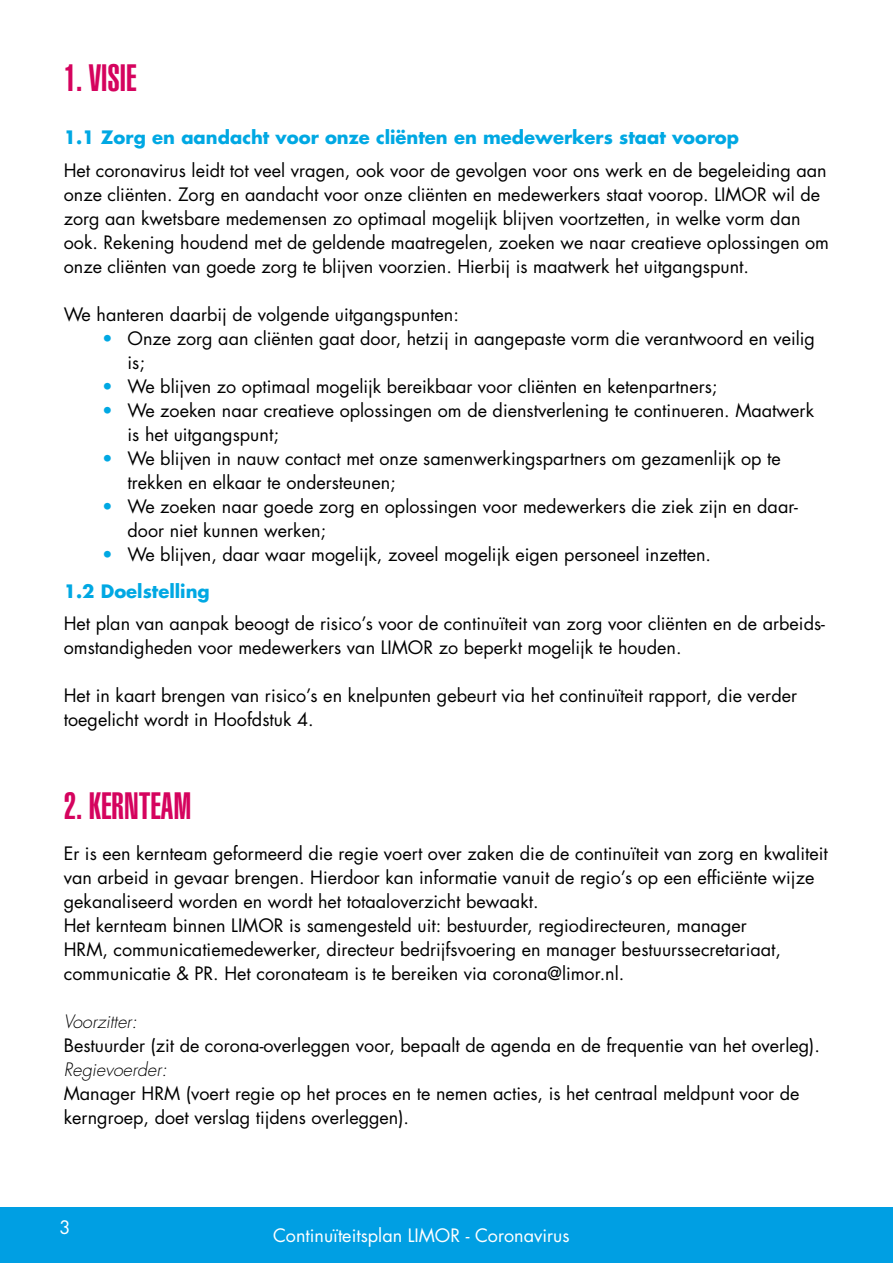
<style>
.page{position:relative;width:893px;height:1263px;background:#fff}
.page>*{position:absolute;margin:0;border:0;box-sizing:border-box;transform-origin:0 0}
.t1{font:37.5px "Helvetica LT Std Ultra Comp";color:#d5035e}
.t2{font:18px/24px "Futura Std";color:#000}
.t3{font:700 18px "Futura Std";color:#00a8e3}
.t4{font:18px "Futura Std";color:#fff}
.t5{font:italic 300 18px "Futura Std";color:#000}
.s1{color:#00a8e3}
.s2{font-weight:700;color:#00a8e3}
</style>
<div class="page">
<div style="left:0;top:1208px;width:893px;height:55px;background:#009fe3"></div>
<h1 class="t1" style="left:64px;top:56px;width:74px">1. VISIE</h1>
<p class="t3" style="left:64px;top:126px;width:677px">1.1 Zorg en aandacht voor onze cliënten en medewerkers staat voorop</p>
<p class="t2" style="left:64px;top:159px;width:767px">Het coronavirus leidt tot veel vragen, ook voor de gevolgen voor ons werk en de begeleiding aan onze cliënten. Zorg en aandacht voor onze cliënten en medewerkers staat voorop. LIMOR wil de zorg aan kwetsbare medemensen zo optimaal mogelijk blijven voortzetten, in welke vorm dan ook. Rekening houdend met de geldende maatregelen, zoeken we naar creatieve oplossingen om onze cliënten van goede zorg te blijven voorzien. Hierbij is maatwerk het uitgangspunt.</p>
<p class="t2" style="left:64px;top:303px;width:397px">We hanteren daarbij de volgende uitgangspunten:</p>
<p class="t2" style="left:128px;top:327px;width:689px;text-indent:-26px"><span class="s1">•</span> Onze zorg aan cliënten gaat door, hetzij in aangepaste vorm die verantwoord en veilig is;</p>
<p class="t2" style="left:102px;top:375px;width:617px"><span class="s1">•</span> We blijven zo optimaal mogelijk bereikbaar voor cliënten en ketenpartners;</p>
<p class="t2" style="left:128px;top:399px;width:688px;text-indent:-26px"><span class="s1">•</span> We zoeken naar creatieve oplossingen om de dienstverlening te continueren. Maatwerk is het uitgangspunt;</p>
<p class="t2" style="left:128px;top:447px;width:655px;text-indent:-26px"><span class="s1">•</span> We blijven in nauw contact met onze samenwerkingspartners om gezamenlijk op te trekken en elkaar te ondersteunen;</p>
<p class="t2" style="left:128px;top:494px;width:672px;text-indent:-26px"><span class="s1">•</span> We zoeken naar goede zorg en oplossingen voor medewerkers die ziek zijn en daar&shy;door niet kunnen werken;</p>
<p class="t2" style="left:64px;top:536px;width:649px;line-height:36.8px;text-indent:38px"><span class="s1">•</span> We blijven, daar waar mogelijk, zoveel mogelijk eigen personeel inzetten.<br><span class="s2">1.2 Doelstelling</span></p>
<p class="t2" style="left:64px;top:612px;width:763px">Het plan van aanpak beoogt de risico’s voor de continuïteit van zorg voor cliënten en de arbeids&shy;omstandigheden voor medewerkers van LIMOR zo beperkt mogelijk te houden.</p>
<p class="t2" style="left:64px;top:684px;width:735px">Het in kaart brengen van risico’s en knelpunten gebeurt via het continuïteit rapport, die verder toegelicht wordt in Hoofdstuk 4.</p>
<h1 class="t1" style="left:64px;top:785px;width:129px">2. KERNTEAM</h1>
<p class="t2" style="left:64px;top:842px;width:765px">Er is een kernteam geformeerd die regie voert over zaken die de continuïteit van zorg en kwaliteit van arbeid in gevaar brengen. Hierdoor kan informatie vanuit de regio’s op een efficiënte wijze gekanaliseerd worden en wordt het totaaloverzicht bewaakt.<br>Het kernteam binnen LIMOR is samengesteld uit: bestuurder, regiodirecteuren, manager<br>HRM, communicatiemedewerker, directeur bedrijfsvoering en manager bestuurssecretariaat, communicatie &amp; PR. Het coronateam is te bereiken via corona@limor.nl.</p>
<p class="t5" style="left:64px;top:1011px;width:75px">Voorzitter:</p>
<p class="t2" style="left:64px;top:1034px;width:758px">Bestuurder (zit de corona-overleggen voor, bepaalt de agenda en de frequentie van het overleg).</p>
<p class="t5" style="left:64px;top:1059px;width:105px">Regievoerder:</p>
<p class="t2" style="left:64px;top:1082px;width:737px">Manager HRM (voert regie op het proces en te nemen acties, is het centraal meldpunt voor de kerngroep, doet verslag tijdens overleggen).</p>
<p class="t4" style="left:60px;top:1216px;width:13px">3</p>
<p class="t4" style="left:273px;top:1223px;width:298px">Continuïteitsplan LIMOR - Coronavirus</p>
</div>
